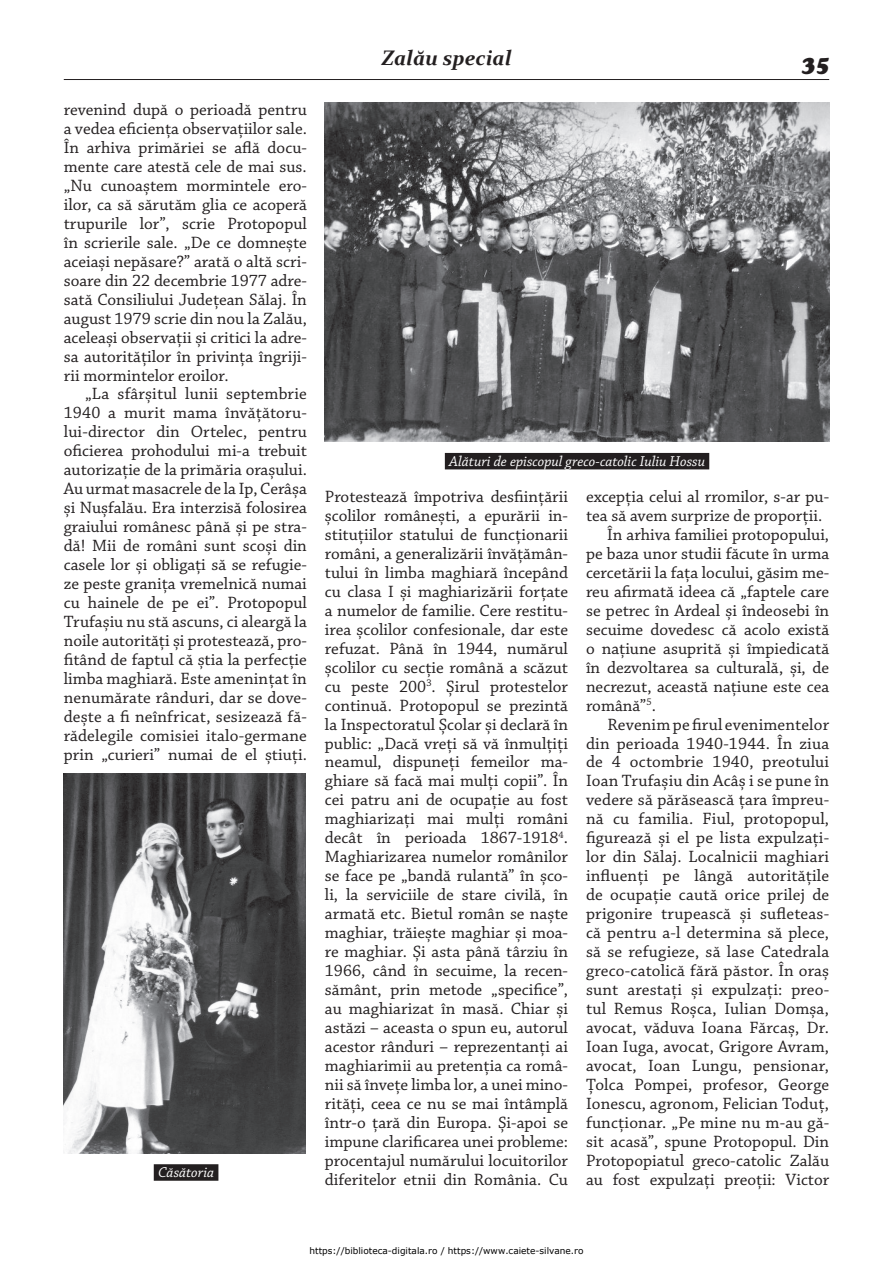
<style>
.page{position:relative;width:893px;height:1263px;background:#fff}
.page>*{position:absolute;margin:0;border:0;box-sizing:border-box;transform-origin:0 0}
.t1{font:italic 24px "Cupertino";color:#231f20}
.t2{font:italic 700 21px "Constantia";color:#231f20}
.t3{font:17.25px/18.9px "Chaparral Pro";letter-spacing:.005em;color:#231f20;text-align:justify}
.t4{font:italic 15px "Chaparral Pro";color:#fff}
.t5{font:9px "Verdana";color:#000}
</style>
<div class="page">
<hr style="left:64px;top:79px;width:765px;height:1px;background:#231f20">
<img style="left:64px;top:773px;width:241px;height:380px">
<img style="left:325px;top:102px;width:504px;height:340px">
<div style="left:154px;top:1164px;width:64px;height:17px;background:#231f20"></div>
<div style="left:445px;top:453px;width:264px;height:16px;background:#231f20"></div>
<p class="t3" style="left:64px;top:101px;width:245px">revenind după o perioadă pentru a vedea eficienţa observaţiilor sale.<br>În arhiva primăriei se află docu&shy;mente care atestă cele de mai sus. „Nu cunoaştem mormintele ero&shy;ilor, ca să sărutăm glia ce acoperă trupurile lor”, scrie Protopopul în scrierile sale. „De ce domneşte aceiaşi nepăsare?” arată o altă scri&shy;soare din 22 decembrie 1977 adre&shy;sată Consiliului Judeţean Sălaj. În august 1979 scrie din nou la Zalău, aceleaşi observaţii şi critici la adre&shy;sa autorităţilor în privinţa îngriji&shy;rii mormintelor eroilor.</p>
<p class="t3" style="left:64px;top:385px;width:245px;text-indent:21px">„La sfârşitul lunii septembrie 1940 a murit mama învăţătoru&shy;lui-director din Ortelec, pentru oficierea prohodului mi-a trebuit autorizaţie de la primăria oraşului.<br>Au urmat masacrele de la Ip, Cerâşa şi Nuşfalău. Era interzisă folosirea graiului românesc până şi pe stra&shy;dă! Mii de români sunt scoşi din casele lor şi obligaţi să se refugie&shy;ze peste graniţa vremelnică numai cu hainele de pe ei”. Protopopul Trufaşiu nu stă ascuns, ci aleargă la noile autorităţi şi protestează, pro&shy;fitând de faptul că ştia la perfecţie limba maghiară. Este ameninţat în nenumărate rânduri, dar se dove&shy;deşte a fi neînfricat, sesizează fă&shy;rădelegile comisiei italo-germane prin „curieri” numai de el ştiuţi.</p>
<p class="t4" style="left:158px;top:1164px;width:58px">Căsătoria</p>
<p class="t2" style="left:382px;top:44px;width:131px">Zalău special</p>
<h1 class="t1" style="left:801px;top:49px;width:30px">35</h1>
<p class="t4" style="left:449px;top:453px;width:257px">Alături de episcopul greco-catolic Iuliu Hossu</p>
<p class="t3" style="left:325px;top:488px;width:245px">Protestează împotriva desfiinţării şcolilor româneşti, a epurării in&shy;stituţiilor statului de funcţionarii români, a generalizării învăţămân&shy;tului în limba maghiară începând cu clasa I şi maghiarizării forţate a numelor de familie. Cere restitu&shy;irea şcolilor confesionale, dar este refuzat. Până în 1944, numărul şcolilor cu secţie română a scăzut cu peste 200<sup>3</sup>. Şirul protestelor continuă. Protopopul se prezintă la Inspectoratul Şcolar şi declară în public: „Dacă vreţi să vă înmulţiţi neamul, dispuneţi femeilor ma&shy;ghiare să facă mai mulţi copii”. În cei patru ani de ocupaţie au fost maghiarizaţi mai mulţi români decât în perioada 1867-1918<sup>4</sup>.<br>Maghiarizarea numelor românilor se face pe „bandă rulantă” în şco&shy;li, la serviciile de stare civilă, în armată etc. Bietul român se naşte maghiar, trăieşte maghiar şi moa&shy;re maghiar. Şi asta până târziu în 1966, când în secuime, la recen&shy;sământ, prin metode „specifice”, au maghiarizat în masă. Chiar și astăzi – aceasta o spun eu, autorul acestor rânduri – reprezentanţi ai maghiarimii au pretenţia ca româ&shy;nii să înveţe limba lor, a unei mino&shy;rităţi, ceea ce nu se mai întâmplă într-o ţară din Europa. Şi-apoi se impune clarificarea unei probleme: procentajul numărului locuitorilor diferitelor etnii din România. Cu</p>
<p class="t3" style="left:586px;top:488px;width:245px">excepția celui al rromilor, s-ar pu-</p>
<p class="t3" style="left:586px;top:506px;width:238px">tea să avem surprize de proporţii.</p>
<p class="t3" style="left:607px;top:525px;width:223px">În arhiva familiei protopopului,</p>
<p class="t3" style="left:586px;top:544px;width:245px">pe baza unor studii făcute în urma</p>
<p class="t3" style="left:586px;top:563px;width:245px">cercetării la faţa locului, găsim me-</p>
<p class="t3" style="left:586px;top:582px;width:245px">reu afirmată ideea că „faptele care</p>
<p class="t3" style="left:586px;top:601px;width:245px">se petrec în Ardeal şi îndeosebi în</p>
<p class="t3" style="left:586px;top:620px;width:245px">secuime dovedesc că acolo există</p>
<p class="t3" style="left:586px;top:639px;width:245px">o naţiune asuprită şi împiedicată</p>
<p class="t3" style="left:586px;top:658px;width:245px">în dezvoltarea sa culturală, şi, de</p>
<p class="t3" style="left:586px;top:677px;width:245px">necrezut, această naţiune este cea</p>
<p class="t3" style="left:586px;top:696px;width:71px">română”<sup>5</sup>.</p>
<p class="t3" style="left:607px;top:715px;width:223px">Revenim pe firul evenimentelor</p>
<p class="t3" style="left:586px;top:734px;width:245px">din perioada 1940-1944. În ziua</p>
<p class="t3" style="left:586px;top:753px;width:245px">de 4 octombrie 1940, preotului</p>
<p class="t3" style="left:586px;top:772px;width:245px">Ioan Trufaşiu din Acâş i se pune în</p>
<p class="t3" style="left:586px;top:791px;width:245px">vedere să părăsească ţara împreu-</p>
<p class="t3" style="left:586px;top:810px;width:245px">nă cu familia. Fiul, protopopul,</p>
<p class="t3" style="left:586px;top:829px;width:245px">figurează şi el pe lista expulzaţi-</p>
<p class="t3" style="left:586px;top:848px;width:245px">lor din Sălaj. Localnicii maghiari</p>
<p class="t3" style="left:586px;top:867px;width:245px">influenţi pe lângă autorităţile</p>
<p class="t3" style="left:586px;top:886px;width:245px">de ocupaţie caută orice prilej de</p>
<p class="t3" style="left:586px;top:905px;width:245px">prigonire trupească și sufleteas-</p>
<p class="t3" style="left:586px;top:924px;width:245px">că pentru a-l determina să plece,</p>
<p class="t3" style="left:586px;top:943px;width:245px">să se refugieze, să lase Catedrala</p>
<p class="t3" style="left:586px;top:962px;width:243px">greco-catolică fără păstor. În oraş</p>
<p class="t3" style="left:586px;top:981px;width:245px">sunt arestaţi și expulzaţi: preo-</p>
<p class="t3" style="left:586px;top:1000px;width:245px">tul Remus Roşca, Iulian Domşa,</p>
<p class="t3" style="left:586px;top:1019px;width:245px">avocat, văduva Ioana Fărcaş, Dr.</p>
<p class="t3" style="left:586px;top:1038px;width:245px">Ioan Iuga, avocat, Grigore Avram,</p>
<p class="t3" style="left:586px;top:1057px;width:245px">avocat, Ioan Lungu, pensionar,</p>
<p class="t3" style="left:586px;top:1076px;width:245px">Ţolca Pompei, profesor, George</p>
<p class="t3" style="left:586px;top:1095px;width:245px">Ionescu, agronom, Felician Toduţ,</p>
<p class="t3" style="left:586px;top:1114px;width:245px">funcţionar. „Pe mine nu m-au gă-</p>
<p class="t3" style="left:586px;top:1133px;width:245px">sit acasă”, spune Protopopul. Din</p>
<p class="t3" style="left:586px;top:1152px;width:245px">Protopopiatul greco-catolic Zalău</p>
<p class="t3" style="left:586px;top:1171px;width:245px">au fost expulzaţi preoţii: Victor</p>
<p class="t5" style="left:309px;top:1244px;width:276px">https://biblioteca-digitala.ro / https://www.caiete-silvane.ro</p>
</div>
